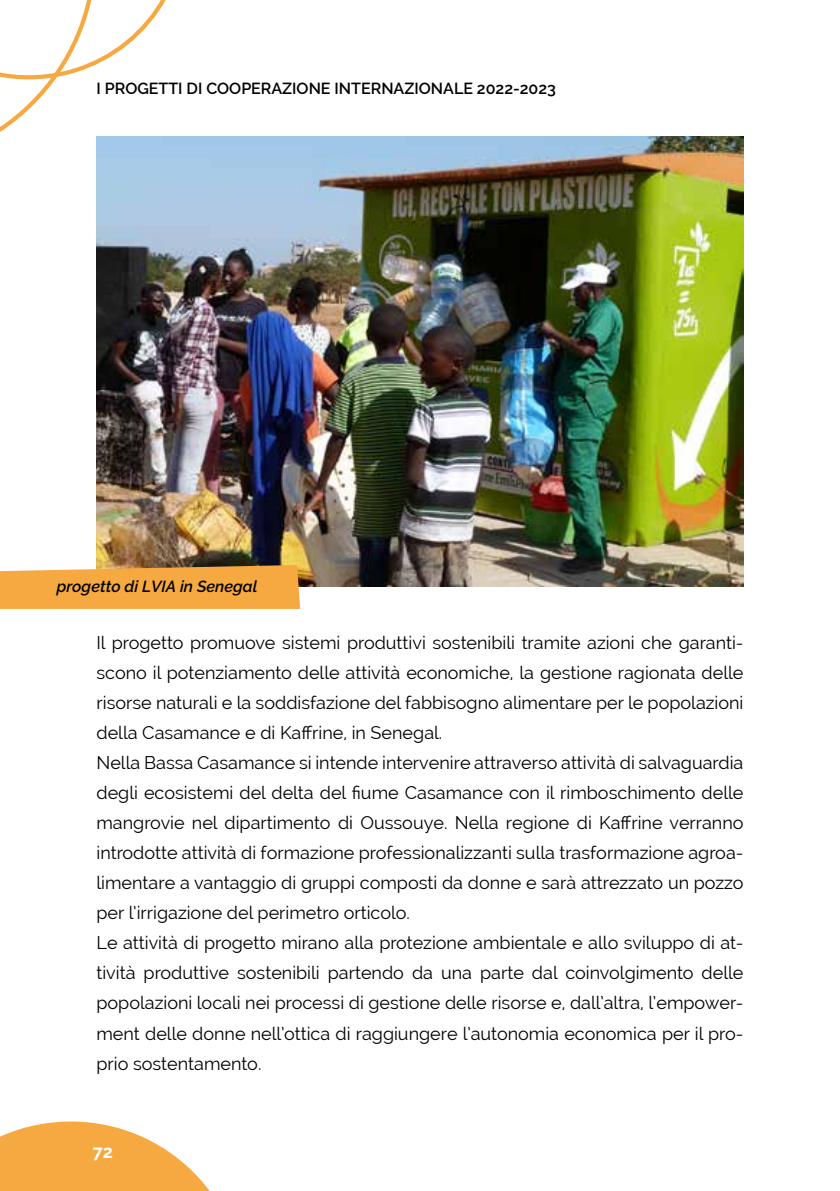
<style>
.page{position:relative;width:840px;height:1191px;background:#fff}
.page>*{position:absolute;margin:0;border:0;box-sizing:border-box;transform-origin:0 0}
.t1{font:18px/30px "Raleway";color:#000}
.t2{font:700 18px "Raleway";color:#fff}
.t3{font:600 16px "Raleway";color:#000}
.t4{font:italic 600 16px "Raleway";color:#000}
</style>
<div class="page">
<svg style="left:0;top:1121px;width:210px;height:70px"></svg>
<svg style="left:0;top:0;width:166px;height:132px"></svg>
<img style="left:96px;top:136px;width:647px;height:451px">
<svg style="left:0;top:565px;width:300px;height:44px;background:#f3aa48"></svg>
<p class="t3" style="left:96px;top:80px;width:460px">I PROGETTI DI COOPERAZIONE INTERNAZIONALE 2022-2023</p>
<p class="t4" style="left:57px;top:577px;width:202px">progetto di LVIA in Senegal</p>
<p class="t1" style="left:96px;top:628px;width:648px">Il progetto promuove sistemi produttivi sostenibili tramite azioni che garanti&shy;scono il potenziamento delle attività economiche, la gestione ragionata delle risorse naturali e la soddisfazione del fabbisogno alimentare per le popolazioni della Casamance e di Kaffrine, in Senegal.<br>Nella Bassa Casamance si intende intervenire attraverso attività di salvaguardia degli ecosistemi del delta del fiume Casamance con il rimboschimento delle mangrovie nel dipartimento di Oussouye. Nella regione di Kaffrine verranno introdotte attività di formazione professionalizzanti sulla trasformazione agroa&shy;limentare a vantaggio di gruppi composti da donne e sarà attrezzato un pozzo per l’irrigazione del perimetro orticolo.<br>Le attività di progetto mirano alla protezione ambientale e allo sviluppo di at&shy;tività produttive sostenibili partendo da una parte dal coinvolgimento delle popolazioni locali nei processi di gestione delle risorse e, dall’altra, l’empower&shy;ment delle donne nell’ottica di raggiungere l’autonomia economica per il pro&shy;prio sostentamento.</p>
<p class="t2" style="left:93px;top:1141px;width:22px">72</p>
</div>
